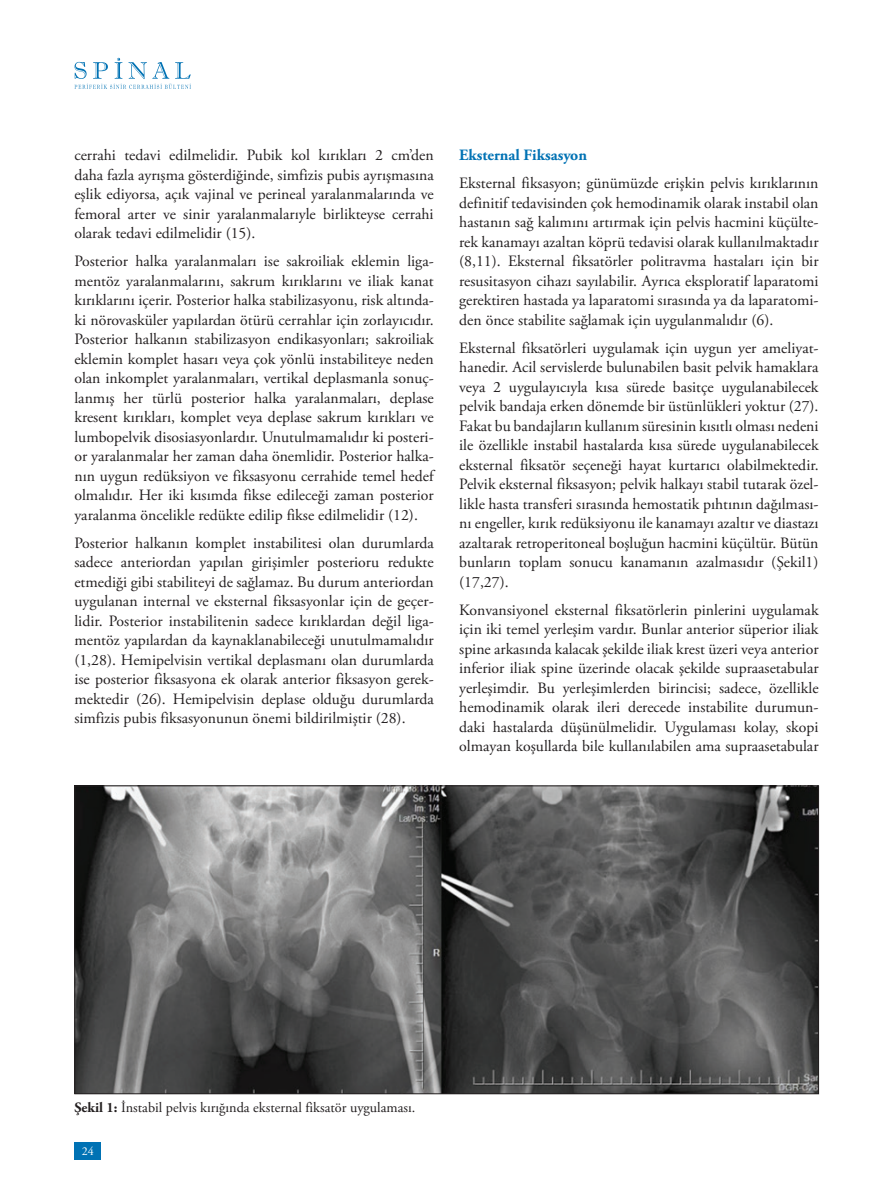
<style>
.page{position:relative;width:893px;height:1191px;background:#fff}
.page>*{position:absolute;margin:0;border:0;box-sizing:border-box;transform-origin:0 0}
.t1{font:15.75px/19.5px "Adobe Garamond Pro";color:#231f20;text-align:justify}
.t2{font:700 15.75px "Adobe Garamond Pro";color:#0072b4}
.t3{font:14.25px "Adobe Garamond Pro";color:#231f20}
.t4{font:12px "Adobe Garamond Pro";color:#fff}
.s1{font-weight:700}
</style>
<div class="page">
<div style="left:74px;top:1141px;width:27px;height:18px;background:#0072b4"></div>
<svg style="left:74px;top:58px;width:117px;height:31px"></svg>
<img style="left:76px;top:787px;width:741px;height:305px">
<p class="t1" style="left:74px;top:146px;width:361px">cerrahi tedavi edilmelidir. Pubik kol kırıkları 2 cm’den daha fazla ayrışma gösterdiğinde, simfizis pubis ayrışmasına eşlik ediyorsa, açık vajinal ve perineal yaralanmalarında ve femoral arter ve sinir yaralanmalarıyle birlikteyse cerrahi olarak tedavi edilmelidir (15).</p>
<p class="t1" style="left:74px;top:252px;width:361px">Posterior halka yaralanmaları ise sakroiliak eklemin liga&shy;mentöz yaralanmalarını, sakrum kırıklarını ve iliak kanat kırıklarını içerir. Posterior halka stabilizasyonu, risk altında&shy;ki nörovasküler yapılardan ötürü cerrahlar için zorlayıcıdır.<br>Posterior halkanın stabilizasyon endikasyonları; sakroiliak eklemin komplet hasarı veya çok yönlü instabiliteye neden olan inkomplet yaralanmaları, vertikal deplasmanla sonuç&shy;lanmış her türlü posterior halka yaralanmaları, deplase kresent kırıkları, komplet veya deplase sakrum kırıkları ve lumbopelvik disosiasyonlardır. Unutulmamalıdır ki posteri&shy;or yaralanmalar her zaman daha önemlidir. Posterior halka&shy;nın uygun redüksiyon ve fiksasyonu cerrahide temel hedef olmalıdır. Her iki kısımda fikse edileceği zaman posterior yaralanma öncelikle redükte edilip fikse edilmelidir (12).</p>
<p class="t1" style="left:74px;top:534px;width:361px">Posterior halkanın komplet instabilitesi olan durumlarda sadece anteriordan yapılan girişimler posterioru redukte etmediği gibi stabiliteyi de sağlamaz. Bu durum anteriordan uygulanan internal ve eksternal fiksasyonlar için de geçer&shy;lidir. Posterior instabilitenin sadece kırıklardan değil liga&shy;mentöz yapılardan da kaynaklanabileceği unutulmamalıdır (1,28). Hemipelvisin vertikal deplasmanı olan durumlarda ise posterior fiksasyona ek olarak anterior fiksasyon gerek&shy;mektedir (26). Hemipelvisin deplase olduğu durumlarda simfizis pubis fiksasyonunun önemi bildirilmiştir (28).</p>
<p class="t2" style="left:459px;top:146px;width:129px">Eksternal Fiksasyon</p>
<p class="t1" style="left:459px;top:174px;width:361px">Eksternal fiksasyon; günümüzde erişkin pelvis kırıklarının definitif tedavisinden çok hemodinamik olarak instabil olan hastanın sağ kalımını artırmak için pelvis hacmini küçülte&shy;rek kanamayı azaltan köprü tedavisi olarak kullanılmaktadır (8,11). Eksternal fiksatörler politravma hastaları için bir resusitasyon cihazı sayılabilir. Ayrıca eksploratif laparatomi gerektiren hastada ya laparatomi sırasında ya da laparatomi&shy;den önce stabilite sağlamak için uygulanmalıdır (6).</p>
<p class="t1" style="left:459px;top:339px;width:361px">Eksternal fiksatörleri uygulamak için uygun yer ameliyat&shy;hanedir. Acil servislerde bulunabilen basit pelvik hamaklara veya 2 uygulayıcıyla kısa sürede basitçe uygulanabilecek pelvik bandaja erken dönemde bir üstünlükleri yoktur (27).<br>Fakat bu bandajların kullanım süresinin kısıtlı olması nedeni ile özellikle instabil hastalarda kısa sürede uygulanabilecek eksternal fiksatör seçeneği hayat kurtarıcı olabilmektedir.<br>Pelvik eksternal fiksasyon; pelvik halkayı stabil tutarak özel&shy;likle hasta transferi sırasında hemostatik pıhtının dağılması&shy;nı engeller, kırık redüksiyonu ile kanamayı azaltır ve diastazı azaltarak retroperitoneal boşluğun hacmini küçültür. Bütün bunların toplam sonucu kanamanın azalmasıdır (Şekil1) (17,27).</p>
<p class="t1" style="left:459px;top:600px;width:361px">Konvansiyonel eksternal fiksatörlerin pinlerini uygulamak için iki temel yerleşim vardır. Bunlar anterior süperior iliak spine arkasında kalacak şekilde iliak krest üzeri veya anterior inferior iliak spine üzerinde olacak şekilde supraasetabular yerleşimdir. Bu yerleşimlerden birincisi; sadece, özellikle hemodinamik olarak ileri derecede instabilite durumun&shy;daki hastalarda düşünülmelidir. Uygulaması kolay, skopi olmayan koşullarda bile kullanılabilen ama supraasetabular</p>
<p class="t3" style="left:74px;top:1099px;width:342px"><span class="s1">Şekil 1:</span> İnstabil pelvis kırığında eksternal fiksatör uygulaması.</p>
<p class="t4" style="left:82px;top:1143px;width:13px">24</p>
</div>
